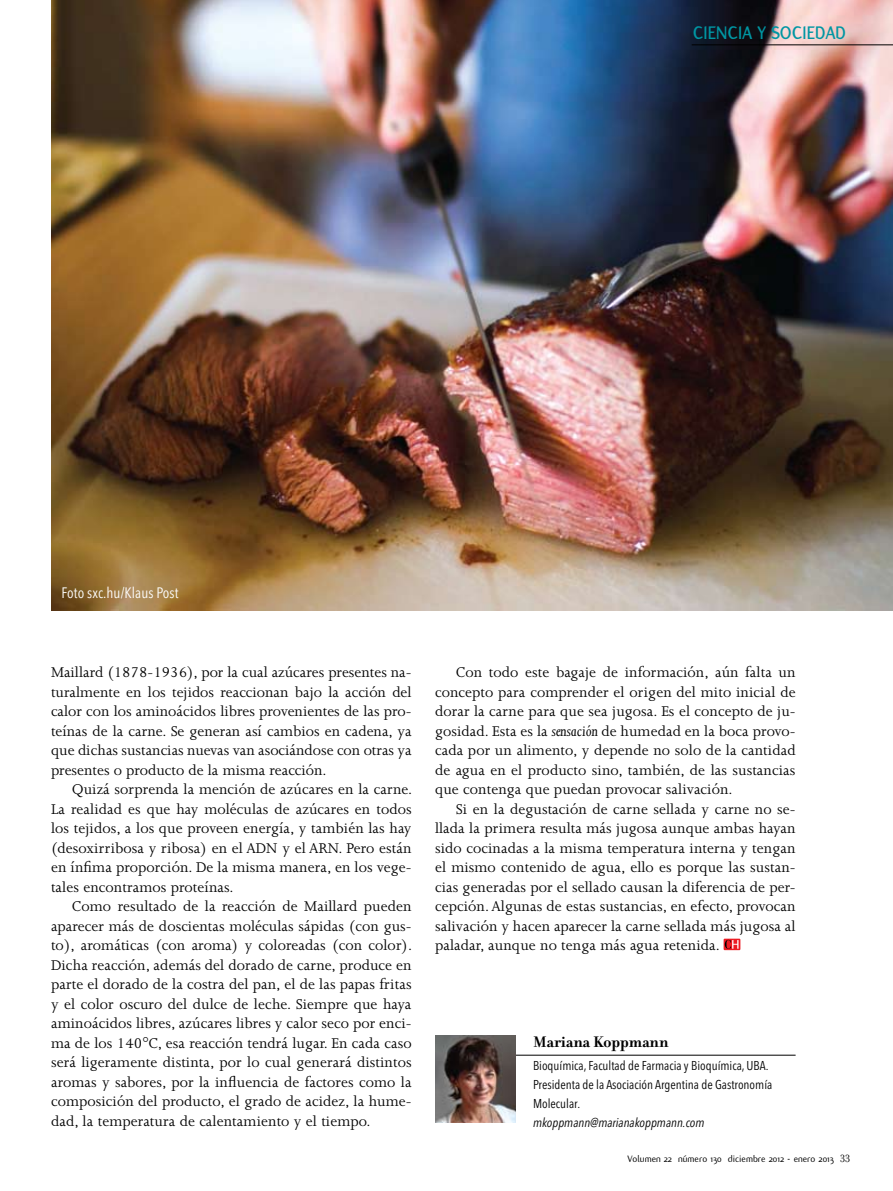
<style>
.page{position:relative;width:893px;height:1191px;background:#fff}
.page>*{position:absolute;margin:0;border:0;box-sizing:border-box;transform-origin:0 0}
.t1{font:700 19.5px "Flux";letter-spacing:.01em;color:#0096a3;scale:.95 1}
.t2{font:700 16.5px "Filosofia";color:#000}
.t3{font:16.2px/19.5px "Joanna";letter-spacing:.005em;color:#000;text-align:justify}
.t4{font:condensed 15px "Avenir Next LT Pro";letter-spacing:.005em;color:#fff}
.t5{font:condensed 12.75px/18.8px "Avenir Next LT Pro";color:#000}
.t6{font:italic condensed 12.75px "Avenir Next LT Pro";color:#000}
.t7{font:10.2px "Flux";color:#000}
.s1{font-style:italic}
.s2{font-family:"Filosofia";font-size:11.25px}
</style>
<div class="page">
<img style="left:51px;top:0;width:842px;height:611px">
<svg style="left:724px;top:938px;width:16px;height:12px"></svg>
<svg style="left:725px;top:939px;width:13px;height:9px"></svg>
<hr style="left:461px;top:1054px;width:335px;height:1px;background:#000">
<img style="left:435px;top:1035px;width:81px;height:87px">
<hr style="left:692px;top:45px;width:201px;height:1px;background:#000">
<p class="t1" style="left:693px;top:22px;width:162px">CIENCIA Y SOCIEDAD</p>
<p class="t4" style="left:62px;top:584px;width:119px">Foto sxc.hu/Klaus Post</p>
<p class="t3" style="left:51px;top:662px;width:362px">Maillard (1878-1936), por la cual azúcares presentes na&shy;turalmente en los tejidos reaccionan bajo la acción del calor con los aminoácidos libres provenientes de las pro&shy;teínas de la carne. Se generan así cambios en cadena, ya que dichas sustancias nuevas van asociándose con otras ya presentes o producto de la misma reacción.</p>
<p class="t3" style="left:51px;top:779px;width:363px;text-indent:21px">Quizá sorprenda la mención de azúcares en la carne.<br>La realidad es que hay moléculas de azúcares en todos los tejidos, a los que proveen energía, y también las hay (desoxirribosa y ribosa) en el ADN y el ARN. Pero están en ínfima proporción. De la misma manera, en los vege&shy;tales encontramos proteínas.</p>
<p class="t3" style="left:51px;top:896px;width:363px;text-indent:21px">Como resultado de la reacción de Maillard pueden aparecer más de doscientas moléculas sápidas (con gus&shy;to), aromáticas (con aroma) y coloreadas (con color).<br>Dicha reacción, además del dorado de carne, produce en parte el dorado de la costra del pan, el de las papas fritas y el color oscuro del dulce de leche. Siempre que haya aminoácidos libres, azúcares libres y calor seco por enci&shy;ma de los 140°C, esa reacción tendrá lugar. En cada caso será ligeramente distinta, por lo cual generará distintos aromas y sabores, por la influencia de factores como la composición del producto, el grado de acidez, la hume&shy;dad, la temperatura de calentamiento y el tiempo.</p>
<p class="t3" style="left:435px;top:662px;width:362px;text-indent:21px">Con todo este bagaje de información, aún falta un concepto para comprender el origen del mito inicial de dorar la carne para que sea jugosa. Es el concepto de ju&shy;gosidad. Esta es la <span class="s1">sensación</span> de humedad en la boca provo&shy;cada por un alimento, y depende no solo de la cantidad de agua en el producto sino, también, de las sustancias que contenga que puedan provocar salivación.</p>
<p class="t3" style="left:435px;top:799px;width:362px;text-indent:21px">Si en la degustación de carne sellada y carne no se&shy;llada la primera resulta más jugosa aunque ambas hayan sido cocinadas a la misma temperatura interna y tengan el mismo contenido de agua, ello es porque las sustan&shy;cias generadas por el sellado causan la diferencia de per&shy;cepción. Algunas de estas sustancias, en efecto, provocan salivación y hacen aparecer la carne sellada más jugosa al paladar, aunque no tenga más agua retenida.</p>
<p class="t2" style="left:533px;top:1032px;width:137px">Mariana Koppmann</p>
<p class="t5" style="left:533px;top:1056px;width:241px">Bioquímica, Facultad de Farmacia y Bioquímica, UBA.<br>Presidenta de la Asociación Argentina de Gastronomía<br>Molecular.</p>
<p class="t6" style="left:533px;top:1114px;width:173px">mkoppmann@marianakoppmann.com</p>
<p class="t7" style="left:628px;top:1153px;width:224px">Volumen 22 número 130 diciembre 2012 - enero 2013 <span class="s2">33</span></p>
</div>
